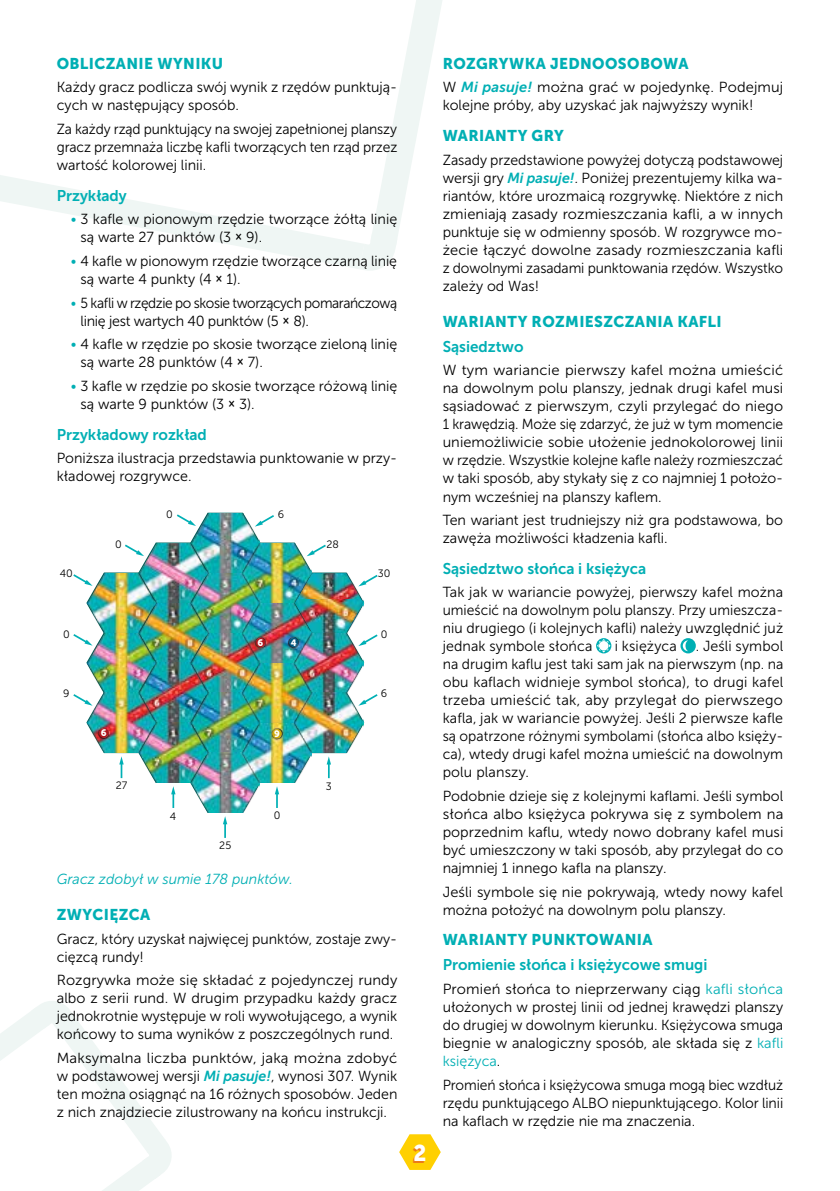
<style>
.page{position:relative;width:840px;height:1191px;background:#fff}
.page>*{position:absolute;margin:0;border:0;box-sizing:border-box;transform-origin:0 0}
.t1{font:22.8px "Museo Sans 900";color:#fff;scale:.95 1}
.t2{font:15.6px "Museo Sans 900";letter-spacing:.025em;color:#00afb4}
.t3{font:15.6px "Museo Sans 700";color:#00afb4}
.t4{font:14.6px/18px "Museo Sans 300";color:#000}
.t5{font:14.6px/18px "Museo Sans 300";color:#000;text-align:justify;scale:.95 1}
.t6{font:14.6px/18px "Museo Sans 300";letter-spacing:-.03em;color:#000;scale:.94 1}
.t7{font:italic 14.6px "Museo Sans 300";color:#00afb4}
.t8{font:10.6px "Museo Sans 300";color:#000}
.t9{font:9.4px "Museo Sans 900";color:#fff}
.t10{font:9.2px "Museo Sans 900";color:#fff}
.s1{color:#00afb4}
.s2{font-family:"Arial Narrow";font-size:15px}
.s3{font-family:"Museo Sans 700";font-style:italic;color:#00afb4}
.s4{font-style:italic}
</style>
<div class="page">
<svg style="left:0;top:1001px;width:172px;height:190px"></svg>
<svg style="left:0;top:0;width:442px;height:271px"></svg>
<svg style="left:595px;top:638px;width:16px;height:15px"></svg>
<svg style="left:596px;top:639px;width:14px;height:13px"></svg>
<div style="left:598px;top:641px;width:10px;height:9px;background:#fff;border-radius:50%"></div>
<div style="left:680px;top:638px;width:15px;height:15px;background:#00afb4;border-radius:50%"></div>
<svg style="left:682px;top:640px;width:5px;height:11px"></svg>
<img style="left:73px;top:512px;width:304px;height:326px">
<img style="left:297px;top:573px;width:64px;height:26px">
<img style="left:295px;top:599px;width:68px;height:33px">
<img style="left:312px;top:632px;width:34px;height:1px">
<svg style="left:399px;top:1134px;width:41px;height:35px"></svg>
<p class="t2" style="left:57px;top:54px;width:168px">OBLICZANIE WYNIKU</p>
<p class="t4" style="left:57px;top:78px;width:342px">Każdy gracz podlicza swój wynik z rzędów punktują&shy;cych w następujący sposób.</p>
<p class="t5" style="left:57px;top:120px;width:360px">Za każdy rząd punktujący na swojej zapełnionej planszy gracz przemnaża liczbę kafli tworzących ten rząd przez wartość kolorowej linii.</p>
<p class="t3" style="left:57px;top:186px;width:71px">Przykłady</p>
<p class="t4" style="left:80px;top:210px;width:318px;text-indent:-10px"><span class="s1">•</span> 3 kafle w pionowym rzędzie tworzące żółtą linię są warte 27 punktów (3 <span class="s2">×</span> 9).</p>
<p class="t4" style="left:80px;top:252px;width:318px;text-indent:-10px"><span class="s1">•</span> 4 kafle w pionowym rzędzie tworzące czarną linię są warte 4 punkty (4 <span class="s2">×</span> 1).</p>
<p class="t6" style="left:80px;top:294px;width:338px;text-indent:-10px"><span class="s1">•</span> 5 kafli w rzędzie po skosie tworzących pomarańczową linię jest wartych 40 punktów (5 <span class="s2">×</span> 8).</p>
<p class="t4" style="left:80px;top:335px;width:318px;text-indent:-10px"><span class="s1">•</span> 4 kafle w rzędzie po skosie tworzące zieloną linię są warte 28 punktów (4 <span class="s2">×</span> 7).</p>
<p class="t4" style="left:80px;top:377px;width:318px;text-indent:-10px"><span class="s1">•</span> 3 kafle w rzędzie po skosie tworzące różową linię są warte 9 punktów (3 <span class="s2">×</span> 3).</p>
<p class="t3" style="left:57px;top:425px;width:151px">Przykładowy rozkład</p>
<p class="t4" style="left:57px;top:449px;width:342px">Poniższa ilustracja przedstawia punktowanie w przy&shy;kładowej rozgrywce.</p>
<p class="t8" style="left:166px;top:509px;width:8px">0</p>
<p class="t8" style="left:277px;top:509px;width:8px">6</p>
<p class="t8" style="left:115px;top:538px;width:8px">0</p>
<p class="t8" style="left:326px;top:538px;width:14px">28</p>
<p class="t8" style="left:60px;top:568px;width:15px">40</p>
<p class="t8" style="left:377px;top:568px;width:14px">30</p>
<p class="t8" style="left:63px;top:628px;width:8px">0</p>
<p class="t9" style="left:257px;top:637px;width:7px">6</p>
<p class="t10" style="left:290px;top:637px;width:7px">4</p>
<p class="t8" style="left:380px;top:628px;width:8px">0</p>
<p class="t8" style="left:63px;top:688px;width:8px">9</p>
<p class="t8" style="left:380px;top:688px;width:8px">6</p>
<p class="t9" style="left:101px;top:728px;width:7px">6</p>
<p class="t9" style="left:274px;top:728px;width:7px">9</p>
<p class="t8" style="left:116px;top:779px;width:13px">27</p>
<p class="t8" style="left:325px;top:780px;width:7px">3</p>
<p class="t8" style="left:170px;top:810px;width:8px">4</p>
<p class="t8" style="left:273px;top:810px;width:8px">0</p>
<p class="t8" style="left:219px;top:840px;width:13px">25</p>
<p class="t7" style="left:57px;top:871px;width:237px">Gracz zdobył w sumie 178 punktów.</p>
<p class="t2" style="left:57px;top:905px;width:95px">ZWYCIĘZCA</p>
<p class="t4" style="left:57px;top:929px;width:342px">Gracz, który uzyskał najwięcej punktów, zostaje zwy&shy;cięzcą rundy!</p>
<p class="t4" style="left:57px;top:971px;width:342px;text-align:justify">Rozgrywka może się składać z pojedynczej rundy albo z serii rund. W drugim przypadku każdy gracz jednokrotnie występuje w roli wywołującego, a wynik końcowy to suma wyników z poszczególnych rund.</p>
<p class="t4" style="left:57px;top:1049px;width:342px;text-align:justify">Maksymalna liczba punktów, jaką można zdobyć w podstawowej wersji <span class="s3">Mi pasuje!</span>, wynosi 307. Wynik ten można osiągnąć na 16 różnych sposobów. Jeden z nich znajdziecie zilustrowany na końcu instrukcji.</p>
<h1 class="t1" style="left:413px;top:1140px;width:15px">2</h1>
<p class="t2" style="left:442px;top:54px;width:247px">ROZGRYWKA JEDNOOSOBOWA</p>
<p class="t4" style="left:442px;top:78px;width:342px">W <span class="s3">Mi pasuje!</span> można grać w pojedynkę. Podejmuj kolejne próby, aby uzyskać jak najwyższy wynik!</p>
<p class="t2" style="left:442px;top:127px;width:123px">WARIANTY GRY</p>
<p class="t4" style="left:442px;top:151px;width:342px;text-align:justify">Zasady przedstawione powyżej dotyczą podstawowej wersji gry <span class="s3">Mi pasuje!</span><span class="s4">.</span>Poniżej prezentujemy kilka wa&shy;riantów, które urozmaicą rozgrywkę. Niektóre z nich zmieniają zasady rozmieszczania kafli, a w innych punktuje się w odmienny sposób. W rozgrywce mo&shy;żecie łączyć dowolne zasady rozmieszczania kafli z dowolnymi zasadami punktowania rzędów. Wszystko zależy od Was!</p>
<p class="t2" style="left:442px;top:312px;width:280px">WARIANTY ROZMIESZCZANIA KAFLI</p>
<p class="t3" style="left:442px;top:338px;width:82px">Sąsiedztwo</p>
<p class="t4" style="left:442px;top:361px;width:342px;text-align:justify">W tym wariancie pierwszy kafel można umieścić na dowolnym polu planszy, jednak drugi kafel musi sąsiadować z pierwszym, czyli przylegać do niego 1 krawędzią. Może się zdarzyć, że już w tym momencie uniemożliwicie sobie ułożenie jednokolorowej linii w rzędzie. Wszystkie kolejne kafle należy rozmieszczać w taki sposób, aby stykały się z co najmniej 1 położo&shy;nym wcześniej na planszy kaflem.</p>
<p class="t4" style="left:442px;top:511px;width:342px">Ten wariant jest trudniejszy niż gra podstawowa, bo zawęża możliwości kładzenia kafli.</p>
<p class="t3" style="left:442px;top:559px;width:205px">Sąsiedztwo słońca i księżyca</p>
<p class="t4" style="left:442px;top:583px;width:342px;text-align:justify">Tak jak w wariancie powyżej, pierwszy kafel można umieścić na dowolnym polu planszy. Przy umieszcza&shy;niu drugiego (i kolejnych kafli) należy uwzględnić już jednak symbole słońca</p>
<p class="t4" style="left:442px;top:637px;width:342px;text-align:justify;text-indent:253px">. Jeśli symbol na drugim kaflu jest taki sam jak na pierwszym (np. na obu kaflach widnieje symbol słońca), to drugi kafel trzeba umieścić tak, aby przylegał do pierwszego kafla, jak w wariancie powyżej. Jeśli 2 pierwsze kafle są opatrzone różnymi symbolami (słońca albo księży&shy;ca), wtedy drugi kafel można umieścić na dowolnym polu planszy.</p>
<p class="t4" style="left:442px;top:787px;width:342px;text-align:justify">Podobnie dzieje się z kolejnymi kaflami. Jeśli symbol słońca albo księżyca pokrywa się z symbolem na poprzednim kaflu, wtedy nowo dobrany kafel musi być umieszczony w taki sposób, aby przylegał do co najmniej 1 innego kafla na planszy.</p>
<p class="t4" style="left:442px;top:883px;width:342px">Jeśli symbole się nie pokrywają, wtedy nowy kafel można położyć na dowolnym polu planszy.</p>
<p class="t2" style="left:442px;top:931px;width:211px">WARIANTY PUNKTOWANIA</p>
<p class="t3" style="left:442px;top:956px;width:266px">Promienie słońca i księżycowe smugi</p>
<p class="t4" style="left:442px;top:980px;width:342px;text-align:justify">Promień słońca to nieprzerwany ciąg <span class="s1">kafli słońca </span>ułożonych w prostej linii od jednej krawędzi planszy do drugiej w dowolnym kierunku. Księżycowa smuga biegnie w analogiczny sposób, ale składa się z <span class="s1">kafli księżyca</span>.</p>
<p class="t5" style="left:442px;top:1075px;width:360px">Promień słońca i księżycowa smuga mogą biec wzdłuż rzędu punktującego ALBO niepunktującego. Kolor linii na kaflach w rzędzie nie ma znaczenia.</p>
<p class="t4" style="left:614px;top:637px;width:63px">i księżyca</p>
</div>
